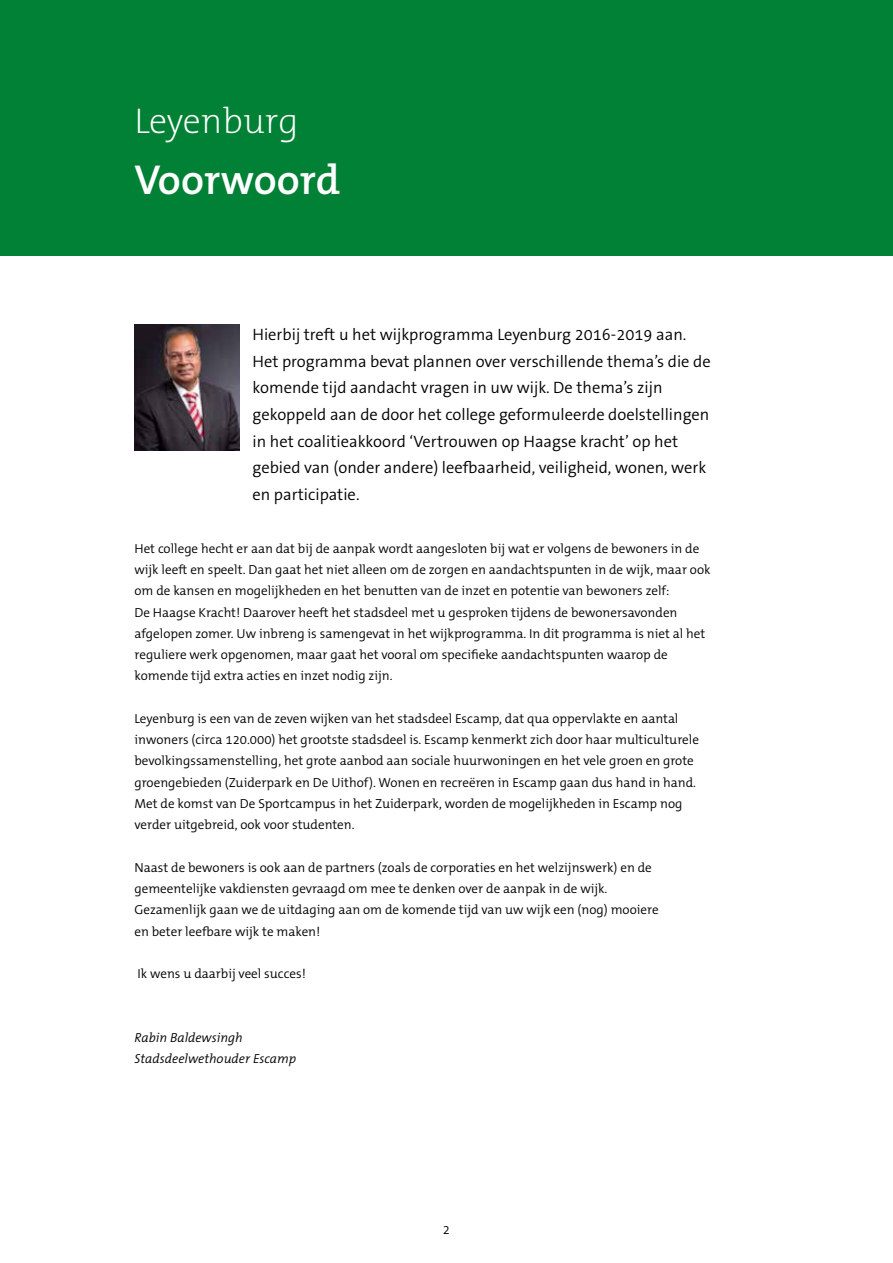
<style>
.page{position:relative;width:893px;height:1263px;background:#fff}
.page>*{position:absolute;margin:0;border:0;box-sizing:border-box;transform-origin:0 0}
.t1{font:600 42px "The Mix B W6";color:#fff}
.t2{font:200 36px "The Mix B W2";color:#fff}
.t3{font:300 16.5px/26.5px "The Sans B W4";color:#000}
.t4{font:300 13.2px/21.3px "The Mix B W4";color:#000}
.t5{font:italic 300 13.2px/21.3px "The Mix B W4";color:#000}
</style>
<div class="page">
<div style="left:0;top:0;width:893px;height:255px;background:#008135"></div>
<img style="left:134px;top:325px;width:106px;height:126px">
<h2 class="t2" style="left:134px;top:98px;width:166px">Leyenburg</h2>
<h1 class="t1" style="left:134px;top:153px;width:207px">Voorwoord</h1>
<p class="t3" style="left:252px;top:321px;width:460px">Hierbij treft u het wijkprogramma Leyenburg 2016-2019 aan.<br>Het programma bevat plannen over verschillende thema’s die de komende tijd aandacht vragen in uw wijk. De thema’s zijn gekoppeld aan de door het college geformuleerde doelstellingen in het coalitieakkoord ‘Vertrouwen op Haagse kracht’ op het gebied van (onder andere) leefbaarheid, veiligheid, wonen, werk en participatie.</p>
<p class="t4" style="left:134px;top:538px;width:578px">Het college hecht er aan dat bij de aanpak wordt aangesloten bij wat er volgens de bewoners in de wijk leeft en speelt. Dan gaat het niet alleen om de zorgen en aandachtspunten in de wijk, maar ook om de kansen en mogelijkheden en het benutten van de inzet en potentie van bewoners zelf:<br>De Haagse Kracht! Daarover heeft het stadsdeel met u gesproken tijdens de bewonersavonden afgelopen zomer. Uw inbreng is samengevat in het wijkprogramma. In dit programma is niet al het reguliere werk opgenomen, maar gaat het vooral om specifieke aandachtspunten waarop de komende tijd extra acties en inzet nodig zijn.</p>
<p class="t4" style="left:134px;top:708px;width:566px">Leyenburg is een van de zeven wijken van het stadsdeel Escamp, dat qua oppervlakte en aantal inwoners (circa 120.000) het grootste stadsdeel is. Escamp kenmerkt zich door haar multiculturele bevolkingssamenstelling, het grote aanbod aan sociale huurwoningen en het vele groen en grote groengebieden (Zuiderpark en De Uithof). Wonen en recreëren in Escamp gaan dus hand in hand.<br>Met de komst van De Sportcampus in het Zuiderpark, worden de mogelijkheden in Escamp nog verder uitgebreid, ook voor studenten.</p>
<p class="t4" style="left:134px;top:857px;width:526px">Naast de bewoners is ook aan de partners (zoals de corporaties en het welzijnswerk) en de gemeentelijke vakdiensten gevraagd om mee te denken over de aanpak in de wijk.<br>Gezamenlijk gaan we de uitdaging aan om de komende tijd van uw wijk een (nog) mooiere en beter leefbare wijk te maken!</p>
<p class="t4" style="left:137px;top:963px;width:170px">Ik wens u daarbij veel succes!</p>
<p class="t5" style="left:134px;top:1027px;width:163px">Rabin Baldewsingh<br>Stadsdeelwethouder Escamp</p>
<p class="t4" style="left:443px;top:1219px;width:9px">2</p>
</div>
